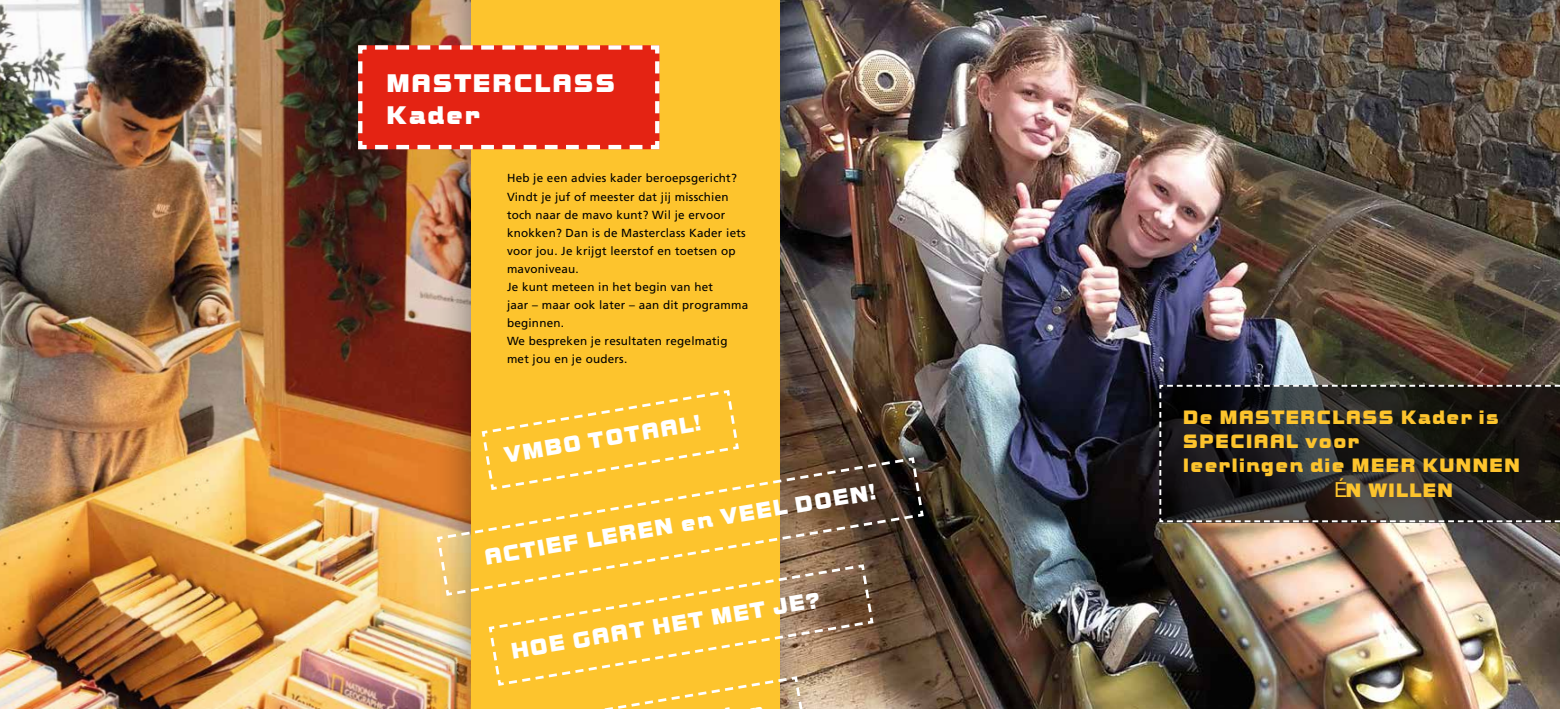
<style>
.page{position:relative;width:1560px;height:709px;background:#fff}
.page>*{position:absolute;margin:0;border:0;box-sizing:border-box;transform-origin:0 0}
.t1{font:26.62px/31.9px "ITC Bolt";letter-spacing:.04em;color:#fff}
.t2{font:23.5px "ITC Bolt";color:#fff}
.t3{font:20.25px "ITC Bolt";letter-spacing:.04em;color:#fdc42d}
.t4{font:11.75px/18px "Frutiger LT Pro";letter-spacing:.02em;color:#000}
</style>
<div class="page">
<img style="left:0;top:0;width:434px;height:709px">
<img style="left:816px;top:0;width:743px;height:709px">
<div style="left:434px;top:0;width:382px;height:709px;background:#000;opacity:.45"></div>
<div style="left:471px;top:0;width:309px;height:709px;background:#fdc42d"></div>
<svg style="left:356px;top:43px;width:304px;height:108px;background:#df311f"></svg>
<svg style="left:1158px;top:384px;width:401px;height:139px;background:#272524"></svg>
<img style="left:432px;top:388px;width:491px;height:321px">
<h1 class="t1" style="left:386px;top:68px;width:231px">MASTERCLASS<br>Kader</h1>
<p class="t4" style="left:507px;top:169px;width:243px">Heb je een advies kader beroepsgericht?<br>Vindt je juf of meester dat jij misschien toch naar de mavo kunt? Wil je ervoor knokken? Dan is de Masterclass Kader iets voor jou. Je krijgt leerstof en toetsen op mavoniveau.<br>Je kunt meteen in het begin van het<br>jaar – maar ook later – aan dit programma beginnen.<br>We bespreken je resultaten regelmatig met jou en je ouders.</p>
<h2 class="t2" style="left:502px;top:445px;width:200px;rotate:-10deg">VMBO TOTAAL!</h2>
<h2 class="t2" style="left:482px;top:547px;width:398px;rotate:-10deg">ACTIEF LEREN en VEEL DOEN!</h2>
<h2 class="t2" style="left:509px;top:641px;width:314px;rotate:-10deg">HOE GAAT HET MET JE?</h2>
<h3 class="t3" style="left:1182px;top:407px;width:318px">De MASTERCLASS Kader is</h3>
<h3 class="t3" style="left:1182px;top:431px;width:178px">SPECIAAL voor</h3>
<h3 class="t3" style="left:1182px;top:455px;width:339px">leerlingen die MEER KUNNEN</h3>
<h3 class="t3" style="left:1333px;top:479px;width:121px">ÉN WILLEN</h3>
</div>
